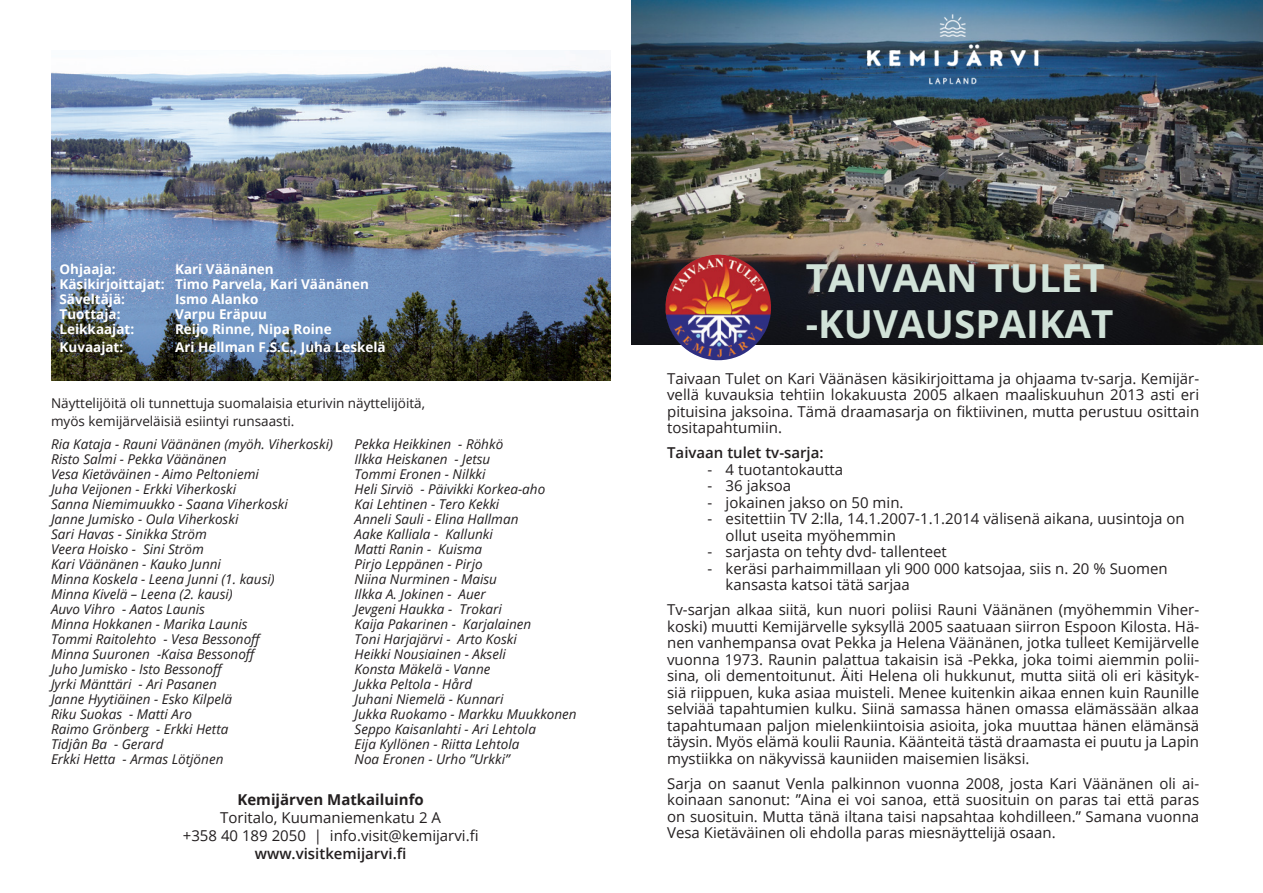
<style>
.page{position:relative;width:1263px;height:893px;background:#fff}
.page>*{position:absolute;margin:0;border:0;box-sizing:border-box;transform-origin:0 0}
.t1{font:700 38.55px/46.3px "Open Sans";color:#d1e2d8}
.t2{font:15px/16.5px "Open Sans";color:#231f20;text-align:justify}
.t3{font:600 15px "Open Sans";color:#231f20}
.t4{font:700 15px "Open Sans";color:#231f20}
.t5{font:italic 13.5px/15px "Open Sans";color:#231f20}
.t6{font:700 13.5px/15px "Open Sans";color:#fff}
.t7{font:13.5px/18px "Open Sans";color:#231f20}
</style>
<div class="page">
<img style="left:51px;top:50px;width:559px;height:330px">
<img style="left:632px;top:0;width:631px;height:345px">
<img style="left:665px;top:255px;width:106px;height:105px">
<img style="left:860px;top:8px;width:185px;height:79px">
<p class="t6" style="left:60px;top:261px;width:311px;text-indent:116px">Kari Väänänen<br>Käsikirjoittajat: Timo Parvela, Kari Väänänen<br>Säveltäjä:</p>
<p class="t6" style="left:60px;top:261px;width:58px">Ohjaaja:</p>
<p class="t6" style="left:175px;top:291px;width:85px">Ismo Alanko</p>
<p class="t6" style="left:60px;top:306px;width:63px">Tuottaja:</p>
<p class="t6" style="left:175px;top:306px;width:94px">Varpu Eräpuu</p>
<p class="t6" style="left:60px;top:321px;width:76px">Leikkaajat:</p>
<p class="t6" style="left:175px;top:321px;width:158px">Reijo Rinne, Nipa Roine</p>
<p class="t6" style="left:60px;top:339px;width:65px">Kuvaajat:</p>
<p class="t6" style="left:175px;top:339px;width:212px">Ari Hellman F.S.C., Juha Leskelä</p>
<p class="t7" style="left:51px;top:394px;width:375px">Näyttelijöitä oli tunnettuja suomalaisia eturivin näyttelijöitä, myös kemijärveläisiä esiintyi runsaasti.</p>
<p class="t5" style="left:51px;top:437px;width:283px">Ria Kataja - Rauni Väänänen (myöh. Viherkoski)<br>Risto Salmi - Pekka Väänänen<br>Vesa Kietäväinen - Aimo Peltoniemi<br>Juha Veijonen - Erkki Viherkoski<br>Sanna Niemimuukko - Saana Viherkoski<br>Janne Jumisko - Oula Viherkoski<br>Sari Havas - Sinikka Ström<br>Veera Hoisko - Sini Ström<br>Kari Väänänen - Kauko Junni<br>Minna Koskela - Leena Junni (1. kausi)<br>Minna Kivelä – Leena (2. kausi)<br>Auvo Vihro - Aatos Launis<br>Minna Hokkanen - Marika Launis<br>Tommi Raitolehto - Vesa Bessonoff<br>Minna Suuronen -Kaisa Bessonoff<br>Juho Jumisko - Isto Bessonoff<br>Jyrki Mänttäri - Ari Pasanen<br>Janne Hyytiäinen - Esko Kilpelä<br>Riku Suokas - Matti Aro<br>Raimo Grönberg - Erkki Hetta<br>Tidjân Ba - Gerard<br>Erkki Hetta - Armas Lötjönen</p>
<p class="t5" style="left:355px;top:436px;width:224px">Pekka Heikkinen - Röhkö<br>Ilkka Heiskanen - Jetsu<br>Tommi Eronen - Nilkki<br>Heli Sirviö - Päivikki Korkea-aho<br>Kai Lehtinen - Tero Kekki<br>Anneli Sauli - Elina Hallman<br>Aake Kalliala - Kallunki<br>Matti Ranin - Kuisma<br>Pirjo Leppänen - Pirjo<br>Niina Nurminen - Maisu<br>Ilkka A. Jokinen - Auer<br>Jevgeni Haukka - Trokari<br>Kaija Pakarinen - Karjalainen<br>Toni Harjajärvi - Arto Koski<br>Heikki Nousiainen - Akseli<br>Konsta Mäkelä - Vanne<br>Jukka Peltola - Hård<br>Juhani Niemelä - Kunnari<br>Jukka Ruokamo - Markku Muukkonen<br>Seppo Kaisanlahti - Ari Lehtola<br>Eija Kyllönen - Riitta Lehtola<br>Noa Eronen - Urho ”Urkki”</p>
<p class="t4" style="left:237px;top:789px;width:188px">Kemijärven Matkailuinfo</p>
<p class="t2" style="left:183px;top:808px;width:297px;line-height:18px;text-align:center">Toritalo, Kuumaniemenkatu 2 A<br>+358 40 189 2050 | info.visit@kemijarvi.fi</p>
<p class="t3" style="left:255px;top:843px;width:153px">www.visitkemijarvi.fi</p>
<h1 class="t1" style="left:806px;top:254px;width:309px">TAIVAAN TULET -KUVAUSPAIKAT</h1>
<p class="t2" style="left:667px;top:370px;width:534px">Taivaan Tulet on Kari Väänäsen käsikirjoittama ja ohjaama tv-sarja. Kemijär&shy;vellä kuvauksia tehtiin lokakuusta 2005 alkaen maaliskuuhun 2013 asti eri pituisina jaksoina. Tämä draamasarja on fiktiivinen, mutta perustuu osittain tositapahtumiin.</p>
<p class="t3" style="left:667px;top:442px;width:158px">Taivaan tulet tv-sarja:</p>
<p class="t2" style="left:708px;top:461px;width:137px">- 4 tuotantokautta</p>
<p class="t2" style="left:708px;top:477px;width:85px">- 36 jaksoa</p>
<p class="t2" style="left:708px;top:494px;width:197px">- jokainen jakso on 50 min.</p>
<p class="t2" style="left:726px;top:510px;width:460px;text-indent:-18px">- esitettiin TV 2:lla, 14.1.2007-1.1.2014 välisenä aikana, uusintoja on ollut useita myöhemmin</p>
<p class="t2" style="left:708px;top:543px;width:241px">- sarjasta on tehty dvd- tallenteet</p>
<p class="t2" style="left:726px;top:560px;width:444px;text-indent:-18px">- keräsi parhaimmillaan yli 900 000 katsojaa, siis n. 20 % Suomen kansasta katsoi tätä sarjaa</p>
<p class="t2" style="left:667px;top:601px;width:534px">Tv-sarjan alkaa siitä, kun nuori poliisi Rauni Väänänen (myöhemmin Viher&shy;koski) muutti Kemijärvelle syksyllä 2005 saatuaan siirron Espoon Kilosta. Hä&shy;nen vanhempansa ovat Pekka ja Helena Väänänen, jotka tulleet Kemijärvelle vuonna 1973. Raunin palattua takaisin isä -Pekka, joka toimi aiemmin polii&shy;sina, oli dementoitunut. Äiti Helena oli hukkunut, mutta siitä oli eri käsityk&shy;siä riippuen, kuka asiaa muisteli. Menee kuitenkin aikaa ennen kuin Raunille selviää tapahtumien kulku. Siinä samassa hänen omassa elämässään alkaa tapahtumaan paljon mielenkiintoisia asioita, joka muuttaa hänen elämänsä täysin. Myös elämä koulii Raunia. Käänteitä tästä draamasta ei puutu ja Lapin mystiikka on näkyvissä kauniiden maisemien lisäksi.</p>
<p class="t2" style="left:667px;top:775px;width:534px">Sarja on saanut Venla palkinnon vuonna 2008, josta Kari Väänänen oli ai&shy;koinaan sanonut: ”Aina ei voi sanoa, että suosituin on paras tai että paras on suosituin. Mutta tänä iltana taisi napsahtaa kohdilleen.” Samana vuonna Vesa Kietäväinen oli ehdolla paras miesnäyttelijä osaan.</p>
</div>
